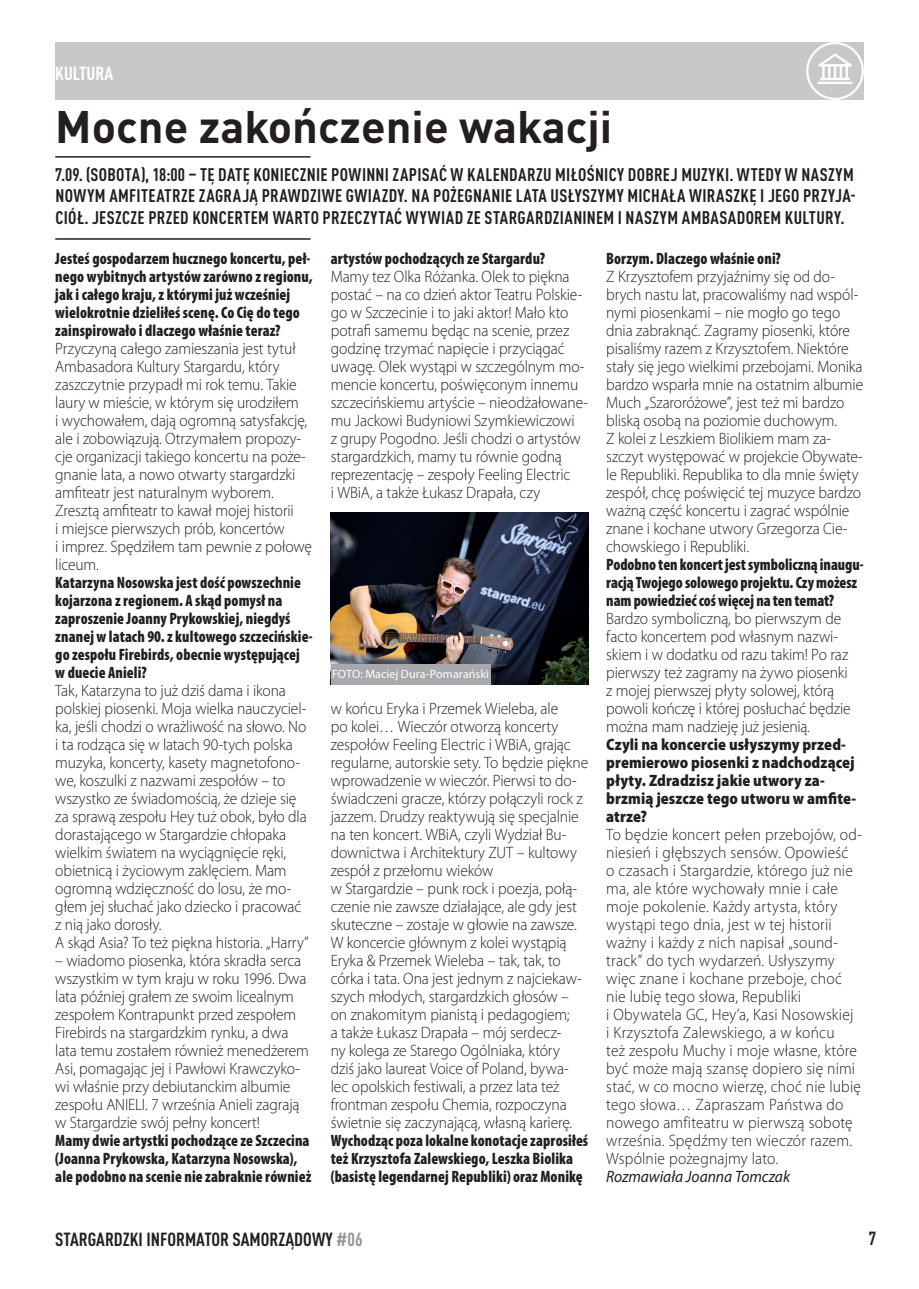
<style>
.page{position:relative;width:919px;height:1289px;background:#fff}
.page>*{position:absolute;margin:0;border:0;box-sizing:border-box;transform-origin:0 0}
.t1{font:700 45px "DIN Pro";color:#231f20}
.t2{font:700 condensed 18.75px "DIN Pro";color:#231f20}
.t3{font:700 condensed 18.75px "DIN Pro";color:#fff}
.t4{font:700 condensed 18px/21.6px "DIN Pro";letter-spacing:.02em;color:#231f20;text-align:justify}
.t5{font:300 16.5px/18px "Myriad Pro";letter-spacing:-.005em;color:#231f20;scale:.94 1}
.t6{font:900 condensed 16.5px/18px "Myriad Pro";letter-spacing:.005em;color:#231f20;scale:.94 1}
.t7{font:300 16.5px/18px "Myriad Pro";letter-spacing:.015em;color:#231f20;scale:.94 1}
.t8{font:900 semi-condensed 16.5px/18px "Myriad Pro";letter-spacing:.005em;color:#231f20;scale:.94 1}
.t9{font:italic 16.5px "Myriad Pro";letter-spacing:-.005em;color:#231f20;scale:.94 1}
.t10{font:12px "Myriad Pro";letter-spacing:.005em;color:#fff}
.s1{color:#939598}
</style>
<div class="page">
<div style="left:55px;top:43px;width:808px;height:57px;background:#c7c8ca"></div>
<img style="left:806px;top:43px;width:57px;height:57px">
<img style="left:331px;top:513px;width:257px;height:171px">
<hr style="left:55px;top:238px;width:255px;height:2px;background:#231f20">
<hr style="left:55px;top:156px;width:255px;height:2px;background:#231f20">
<div style="left:331px;top:664px;width:159px;height:20px;background:#a8a9ad"></div>
<p class="t3" style="left:55px;top:59px;width:59px">KULTURA</p>
<p class="t1" style="left:55px;top:89px;width:558px">Mocne zakończenie wakacji</p>
<p class="t4" style="left:55px;top:162px;width:802px">7.09. (SOBOTA), 18:00 – TĘ DATĘ KONIECZNIE POWINNI ZAPISAĆ W KALENDARZU MIŁOŚNICY DOBREJ MUZYKI. WTEDY W NASZYM NOWYM AMFITEATRZE ZAGRAJĄ PRAWDZIWE GWIAZDY. NA POŻEGNANIE LATA USŁYSZYMY MICHAŁA WIRASZKĘ I JEGO PRZYJA-CIÓŁ. JESZCZE PRZED KONCERTEM WARTO PRZECZYTAĆ WYWIAD ZE STARGARDZIANINEM I NASZYM AMBASADOREM KULTURY.</p>
<p class="t6" style="left:55px;top:248px;width:275px">Jesteś gospodarzem hucznego koncertu, peł&shy;nego wybitnych artystów zarówno z regionu, jak i całego kraju, z którymi już wcześniej wielokrotnie dzieliłeś scenę. Co Cię do tego zainspirowało i dlaczego właśnie teraz?</p>
<p class="t5" style="left:55px;top:339px;width:261px">Przyczyną całego zamieszania jest tytuł Ambasadora Kultury Stargardu, który zaszczytnie przypadł mi rok temu. Takie laury w mieście, w którym się urodziłem</p>
<p class="t5" style="left:55px;top:411px;width:269px">i wychowałem, dają ogromną satysfakcję, ale i zobowiązują. Otrzymałem propozy&shy;cje organizacji takiego koncertu na poże&shy;gnanie lata, a nowo otwarty stargardzki amfiteatr jest naturalnym wyborem.<br>Zresztą amfiteatr to kawał mojej historii</p>
<p class="t5" style="left:55px;top:519px;width:245px">i miejsce pierwszych prób, koncertów</p>
<p class="t5" style="left:55px;top:537px;width:274px">i imprez. Spędziłem tam pewnie z połowę liceum.</p>
<p class="t6" style="left:55px;top:572px;width:275px">Katarzyna Nosowska jest dość powszechnie kojarzona z regionem. A skąd pomysł na zaproszenie Joanny Prykowskiej, niegdyś znanej w latach 90. z kultowego szczecińskie&shy;go zespołu Firebirds, obecnie występującej</p>
<p class="t6" style="left:55px;top:662px;width:99px">w duecie Anieli?</p>
<p class="t5" style="left:55px;top:681px;width:269px">Tak, Katarzyna to już dziś dama i ikona polskiej piosenki. Moja wielka nauczyciel&shy;ka, jeśli chodzi o wrażliwość na słowo. No i ta rodząca się w latach 90-tych polska muzyka, koncerty, kasety magnetofono&shy;we, koszulki z nazwami zespołów – to wszystko ze świadomością, że dzieje się za sprawą zespołu Hey tuż obok, było dla dorastającego w Stargardzie chłopaka wielkim światem na wyciągnięcie ręki, obietnicą i życiowym zaklęciem. Mam ogromną wdzięczność do losu, że mo&shy;głem jej słuchać jako dziecko i pracować</p>
<p class="t5" style="left:55px;top:915px;width:115px">z nią jako dorosły.</p>
<p class="t5" style="left:55px;top:933px;width:271px">A skąd Asia? To też piękna historia. „Harry”</p>
<p class="t5" style="left:55px;top:951px;width:271px">– wiadomo piosenka, która skradła serca wszystkim w tym kraju w roku 1996. Dwa lata później grałem ze swoim licealnym zespołem Kontrapunkt przed zespołem Firebirds na stargardzkim rynku, a dwa lata temu zostałem również menedżerem Asi, pomagając jej i Pawłowi Krawczyko&shy;wi właśnie przy debiutanckim albumie zespołu ANIELI. 7 września Anieli zagrają w Stargardzie swój pełny koncert!</p>
<p class="t6" style="left:55px;top:1130px;width:274px">Mamy dwie artystki pochodzące ze Szczecina (Joanna Prykowska, Katarzyna Nosowska), ale podobno na scenie nie zabraknie również</p>
<p class="t6" style="left:606px;top:248px;width:187px">Borzym. Dlaczego właśnie oni?</p>
<p class="t5" style="left:606px;top:267px;width:275px">Z Krzysztofem przyjaźnimy się od do&shy;brych nastu lat, pracowaliśmy nad wspól&shy;nymi piosenkami – nie mogło go tego dnia zabraknąć. Zagramy piosenki, które pisaliśmy razem z Krzysztofem. Niektóre stały się jego wielkimi przebojami. Monika bardzo wsparła mnie na ostatnim albumie Much „Szaroróżowe”, jest też mi bardzo bliską osobą na poziomie duchowym.</p>
<p class="t5" style="left:606px;top:429px;width:274px">Z kolei z Leszkiem Biolikiem mam za&shy;szczyt występować w projekcie Obywate&shy;le Republiki. Republika to dla mnie święty zespół, chcę poświęcić tej muzyce bardzo ważną część koncertu i zagrać wspólnie znane i kochane utwory Grzegorza Cie&shy;chowskiego i Republiki.</p>
<p class="t6" style="left:606px;top:554px;width:275px">Podobno ten koncert jest symboliczną inaugu&shy;racją Twojego solowego projektu. Czy możesz nam powiedzieć coś więcej na ten temat?</p>
<p class="t5" style="left:606px;top:609px;width:262px">Bardzo symboliczną, bo pierwszym de facto koncertem pod własnym nazwi&shy;skiem i w dodatku od razu takim! Po raz pierwszy też zagramy na żywo piosenki z mojej pierwszej płyty solowej, którą powoli kończę i której posłuchać będzie można mam nadzieję już jesienią.</p>
<p class="t8" style="left:606px;top:735px;width:267px">Czyli na koncercie usłyszymy przed&shy;premierowo piosenki z nadchodzącej płyty. Zdradzisz jakie utwory za&shy;brzmią jeszcze tego utworu w amfite&shy;atrze?</p>
<p class="t7" style="left:606px;top:825px;width:273px">To będzie koncert pełen przebojów, od&shy;niesień i głębszych sensów. Opowieść<br>o czasach i Stargardzie, którego już nie ma, ale które wychowały mnie i całe moje pokolenie. Każdy artysta, który wystąpi tego dnia, jest w tej historii ważny i każdy z nich napisał „sound&shy;track” do tych wydarzeń. Usłyszymy więc znane i kochane przeboje, choć nie lubię tego słowa, Republiki</p>
<p class="t7" style="left:606px;top:1005px;width:272px">i Obywatela GC, Hey’a, Kasi Nosowskiej<br>i Krzysztofa Zalewskiego, a w końcu<br>też zespołu Muchy i moje własne, które być może mają szansę dopiero się nimi stać, w co mocno wierzę, choć nie lubię tego słowa… Zapraszam Państwa do nowego amfiteatru w pierwszą sobotę września. Spędźmy ten wieczór razem.<br>Wspólnie pożegnajmy lato.</p>
<p class="t9" style="left:606px;top:1166px;width:197px">Rozmawiała Joanna Tomczak</p>
<p class="t6" style="left:331px;top:248px;width:229px">artystów pochodzących ze Stargardu?</p>
<p class="t5" style="left:331px;top:267px;width:275px">Mamy tez Olka Różanka. Olek to piękna postać – na co dzień aktor Teatru Polskie&shy;go w Szczecinie i to jaki aktor! Mało kto potrafi samemu będąc na scenie, przez godzinę trzymać napięcie i przyciągać uwagę. Olek wystąpi w szczególnym mo&shy;mencie koncertu, poświęconym innemu szczecińskiemu artyście – nieodżałowane&shy;mu Jackowi Budyniowi Szymkiewiczowi<br>z grupy Pogodno. Jeśli chodzi o artystów stargardzkich, mamy tu równie godną reprezentację – zespoły Feeling Electric</p>
<p class="t5" style="left:331px;top:483px;width:224px">i WBiA, a także Łukasz Drapała, czy</p>
<p class="t10" style="left:332px;top:666px;width:158px">FOTO: Maciej Dura-Pomarański</p>
<p class="t5" style="left:331px;top:699px;width:275px">w końcu Eryka i Przemek Wieleba, ale<br>po kolei… Wieczór otworzą koncerty zespołów Feeling Electric i WBiA, grając regularne, autorskie sety. To będzie piękne wprowadzenie w wieczór. Pierwsi to do&shy;świadczeni gracze, którzy połączyli rock z jazzem. Drudzy reaktywują się specjalnie na ten koncert. WBiA, czyli Wydział Bu&shy;downictwa i Architektury ZUT – kultowy zespół z przełomu wieków</p>
<p class="t5" style="left:331px;top:879px;width:268px">w Stargardzie – punk rock i poezja, połą&shy;czenie nie zawsze działające, ale gdy jest skuteczne – zostaje w głowie na zawsze.<br>W koncercie głównym z kolei wystąpią Eryka &amp; Przemek Wieleba – tak, tak, to córka i tata. Ona jest jednym z najciekaw&shy;szych młodych, stargardzkich głosów – on znakomitym pianistą i pedagogiem;</p>
<p class="t5" style="left:331px;top:1023px;width:258px">a także Łukasz Drapała – mój serdecz&shy;ny kolega ze Starego Ogólniaka, który dziś jako laureat Voice of Poland, bywa&shy;lec opolskich festiwali, a przez lata też frontman zespołu Chemia, rozpoczyna świetnie się zaczynającą, własną karierę.</p>
<p class="t6" style="left:331px;top:1130px;width:275px">Wychodząc poza lokalne konotacje zaprosiłeś też Krzysztofa Zalewskiego, Leszka Biolika (basistę legendarnej Republiki) oraz Monikę</p>
<p class="t2" style="left:55px;top:1224px;width:309px">STARGARDZKI INFORMATOR SAMORZĄDOWY <span class="s1">#06</span></p>
<p class="t2" style="left:868px;top:1224px;width:9px">7</p>
</div>
